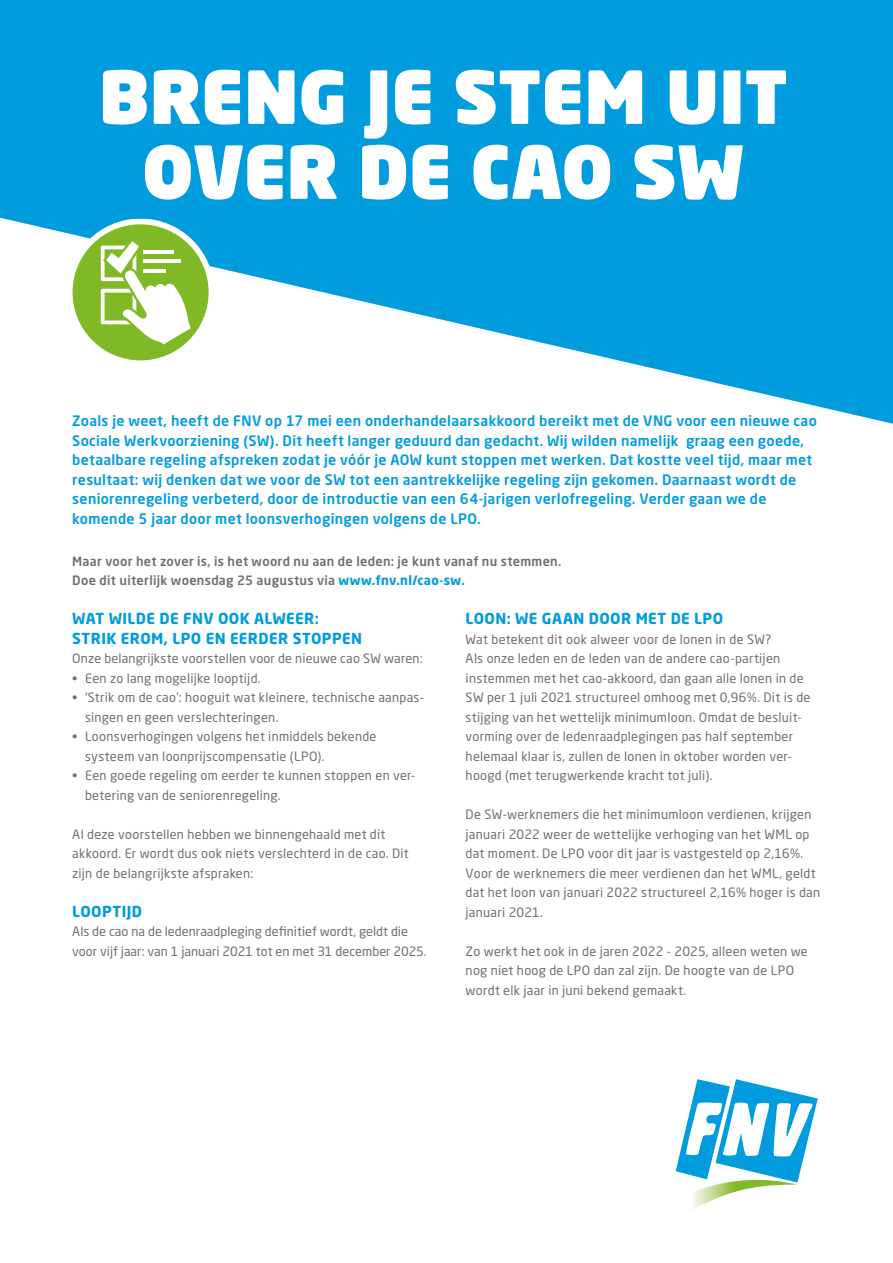
<style>
.page{position:relative;width:893px;height:1263px;background:#fff}
.page>*{position:absolute;margin:0;border:0;box-sizing:border-box;transform-origin:0 0}
.t1{font:900 72px/75px "Neo Sans Pro";color:#fff;text-align:center}
.t2{font:700 15px/19.5px "Neo Sans Pro";letter-spacing:.025em;color:#009cde}
.t3{font:500 14.25px/19.5px "Neo Sans Pro";letter-spacing:.02em;color:#009cde}
.t4{font:12.75px/19.5px "Neo Sans Pro";letter-spacing:.02em;color:#706f6f}
.t5{font:500 12.75px/19.5px "Neo Sans Pro";letter-spacing:.025em;color:#706f6f}
.t6{font:12.75px/19.5px "Neo Sans Pro";color:#706f6f}
.s1{font-weight:700;color:#009cde}
</style>
<div class="page">
<svg style="left:0;top:0;width:893px;height:424px;fill:#009cde"></svg>
<svg style="left:675px;top:1079px;width:143px;height:130px"></svg>
<svg style="left:67px;top:219px;width:147px;height:147px"></svg>
<h1 class="t1" style="left:99px;top:57px;width:690px">BRENG JE STEM UIT<br>OVER DE CAO SW</h1>
<p class="t3" style="left:72px;top:411px;width:746px">Zoals je weet, heeft de FNV op 17 mei een onderhandelaarsakkoord bereikt met de VNG voor een nieuwe cao Sociale Werkvoorziening (SW). Dit heeft langer geduurd dan gedacht. Wij wilden namelijk graag een goede, betaalbare regeling afspreken zodat je vóór je AOW kunt stoppen met werken. Dat kostte veel tijd, maar met resultaat: wij denken dat we voor de SW tot een aantrekkelijke regeling zijn gekomen. Daarnaast wordt de seniorenregeling verbeterd, door de introductie van een 64-jarigen verlofregeling. Verder gaan we de komende 5 jaar door met loonsverhogingen volgens de LPO.</p>
<p class="t5" style="left:72px;top:551px;width:491px">Maar voor het zover is, is het woord nu aan de leden: je kunt vanaf nu stemmen.<br>Doe dit uiterlijk woensdag 25 augustus via <span class="s1">www.fnv.nl/cao-sw.</span></p>
<p class="t2" style="left:72px;top:608px;width:291px">WAT WILDE DE FNV OOK ALWEER:<br>STRIK EROM, LPO EN EERDER STOPPEN</p>
<p class="t4" style="left:72px;top:648px;width:352px">Onze belangrijkste voorstellen voor de nieuwe cao SW waren:</p>
<p class="t4" style="left:72px;top:668px;width:190px">• Een zo lang mogelijke looptijd.</p>
<p class="t4" style="left:85px;top:687px;width:340px;text-indent:-13px">• ‘Strik om de cao’: hooguit wat kleinere, technische aanpas&shy;singen en geen verslechteringen.</p>
<p class="t4" style="left:85px;top:726px;width:293px;text-indent:-13px">• Loonsverhogingen volgens het inmiddels bekende systeem van loonprijscompensatie (LPO).</p>
<p class="t4" style="left:85px;top:765px;width:332px;text-indent:-13px">• Een goede regeling om eerder te kunnen stoppen en ver&shy;betering van de seniorenregeling.</p>
<p class="t4" style="left:72px;top:824px;width:338px">Al deze voorstellen hebben we binnengehaald met dit akkoord. Er wordt dus ook niets verslechterd in de cao. Dit zijn de belangrijkste afspraken:</p>
<p class="t2" style="left:72px;top:901px;width:71px">LOOPTIJD</p>
<p class="t6" style="left:72px;top:921px;width:356px">Als de cao na de ledenraadpleging definitief wordt, geldt die voor vijf jaar: van 1 januari 2021 tot en met 31 december 2025.</p>
<p class="t2" style="left:466px;top:608px;width:259px">LOON: WE GAAN DOOR MET DE LPO</p>
<p class="t4" style="left:466px;top:629px;width:346px">Wat betekent dit ook alweer voor de lonen in de SW?<br>Als onze leden en de leden van de andere cao-partijen instemmen met het cao-akkoord, dan gaan alle lonen in de SW per 1 juli 2021 structureel omhoog met 0,96%. Dit is de stijging van het wettelijk minimumloon. Omdat de besluit&shy;vorming over de ledenraadplegingen pas half september helemaal klaar is, zullen de lonen in oktober worden ver&shy;hoogd (met terugwerkende kracht tot juli).</p>
<p class="t4" style="left:466px;top:804px;width:356px">De SW-werknemers die het minimumloon verdienen, krijgen januari 2022 weer de wettelijke verhoging van het WML op dat moment. De LPO voor dit jaar is vastgesteld op 2,16%.<br>Voor de werknemers die meer verdienen dan het WML, geldt dat het loon van januari 2022 structureel 2,16% hoger is dan januari 2021.</p>
<p class="t4" style="left:466px;top:941px;width:344px">Zo werkt het ook in de jaren 2022 - 2025, alleen weten we nog niet hoog de LPO dan zal zijn. De hoogte van de LPO wordt elk jaar in juni bekend gemaakt.</p>
</div>
